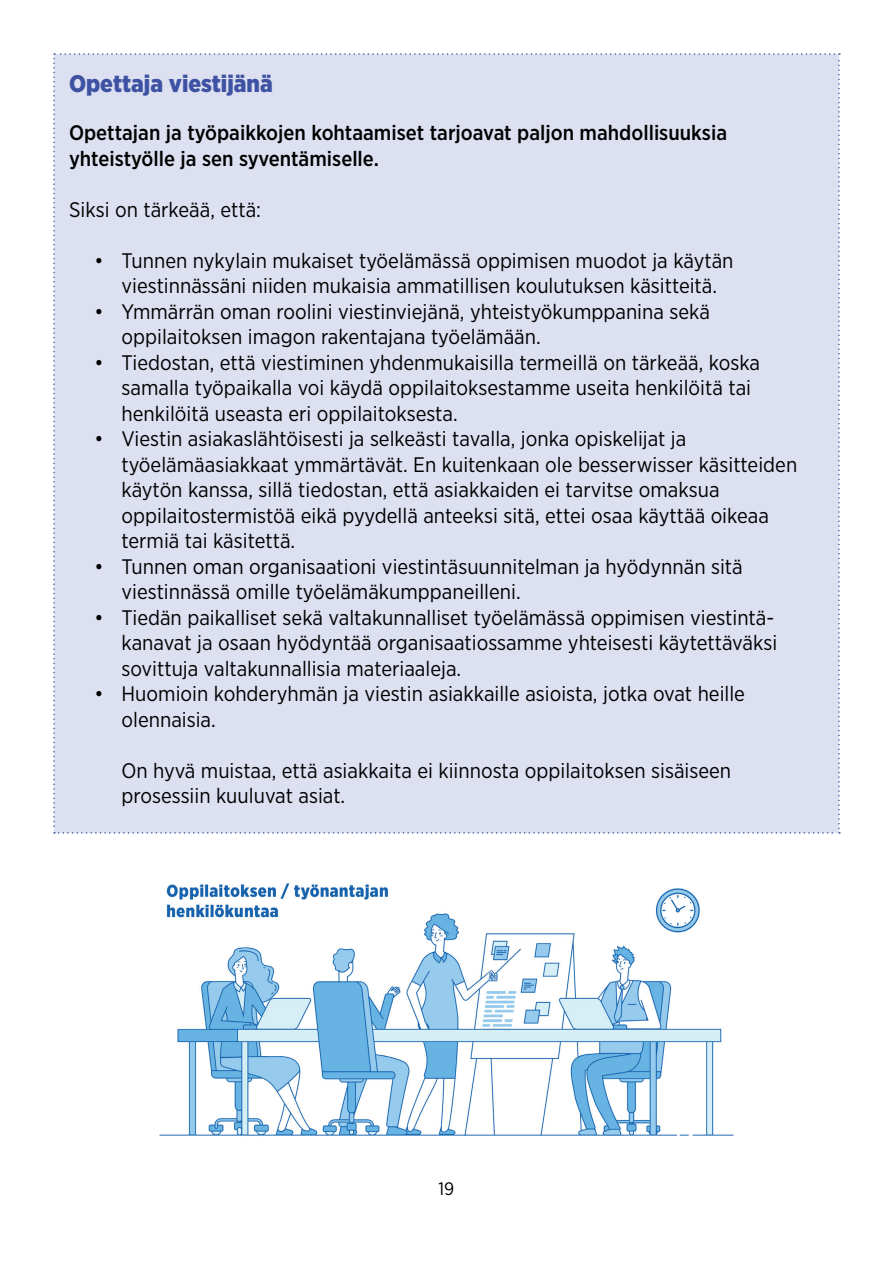
<style>
.page{position:relative;width:893px;height:1263px;background:#fff}
.page>*{position:absolute;margin:0;border:0;box-sizing:border-box;transform-origin:0 0}
.t1{font:900 24px "Gotham Narrow";color:#3d52a3}
.t2{font:21px/25.5px "Gotham Narrow";color:#000001}
.t3{font:500 21px/25.5px "Gotham Narrow";color:#000001}
.t4{font:18px "Gotham Narrow";color:#000001}
</style>
<div class="page">
<div style="left:53px;top:53px;width:787px;height:781px;background:#dde0f0"></div>
<img style="left:159px;top:883px;width:575px;height:253px">
<p class="t1" style="left:69px;top:68px;width:205px">Opettaja viestijänä</p>
<p class="t3" style="left:69px;top:120px;width:660px">Opettajan ja työpaikkojen kohtaamiset tarjoavat paljon mahdollisuuksia yhteistyölle ja sen syventämiselle.</p>
<p class="t2" style="left:69px;top:196px;width:194px">Siksi on tärkeää, että:</p>
<p class="t2" style="left:94px;top:247px;width:641px;text-align:center">• Tunnen nykylain mukaiset työelämässä oppimisen muodot ja käytän viestinnässäni niiden mukaisia ammatillisen koulutuksen käsitteitä.</p>
<p class="t2" style="left:122px;top:298px;width:590px;text-indent:-27px">• Ymmärrän oman roolini viestinviejänä, yhteistyökumppanina sekä oppilaitoksen imagon rakentajana työelämään.</p>
<p class="t2" style="left:122px;top:349px;width:640px;text-indent:-27px">• Tiedostan, että viestiminen yhdenmukaisilla termeillä on tärkeää, koska samalla työpaikalla voi käydä oppilaitoksestamme useita henkilöitä tai henkilöitä useasta eri oppilaitoksesta.</p>
<p class="t2" style="left:122px;top:426px;width:677px;text-indent:-27px">• Viestin asiakaslähtöisesti ja selkeästi tavalla, jonka opiskelijat ja työelämäasiakkaat ymmärtävät. En kuitenkaan ole besserwisser käsitteiden käytön kanssa, sillä tiedostan, että asiakkaiden ei tarvitse omaksua oppilaitostermistöä eikä pyydellä anteeksi sitä, ettei osaa käyttää oikeaa termiä tai käsitettä.</p>
<p class="t2" style="left:122px;top:553px;width:623px;text-indent:-27px">• Tunnen oman organisaationi viestintäsuunnitelman ja hyödynnän sitä viestinnässä omille työelämäkumppaneilleni.</p>
<p class="t2" style="left:122px;top:604px;width:657px;text-indent:-27px">• Tiedän paikalliset sekä valtakunnalliset työelämässä oppimisen viestintä&shy;kanavat ja osaan hyödyntää organisaatiossamme yhteisesti käytettäväksi sovittuja valtakunnallisia materiaaleja.</p>
<p class="t2" style="left:122px;top:680px;width:625px;text-indent:-27px">• Huomioin kohderyhmän ja viestin asiakkaille asioista, jotka ovat heille olennaisia.</p>
<p class="t2" style="left:122px;top:757px;width:611px">On hyvä muistaa, että asiakkaita ei kiinnosta oppilaitoksen sisäiseen prosessiin kuuluvat asiat.</p>
<p class="t4" style="left:439px;top:1177px;width:17px">19</p>
</div>
